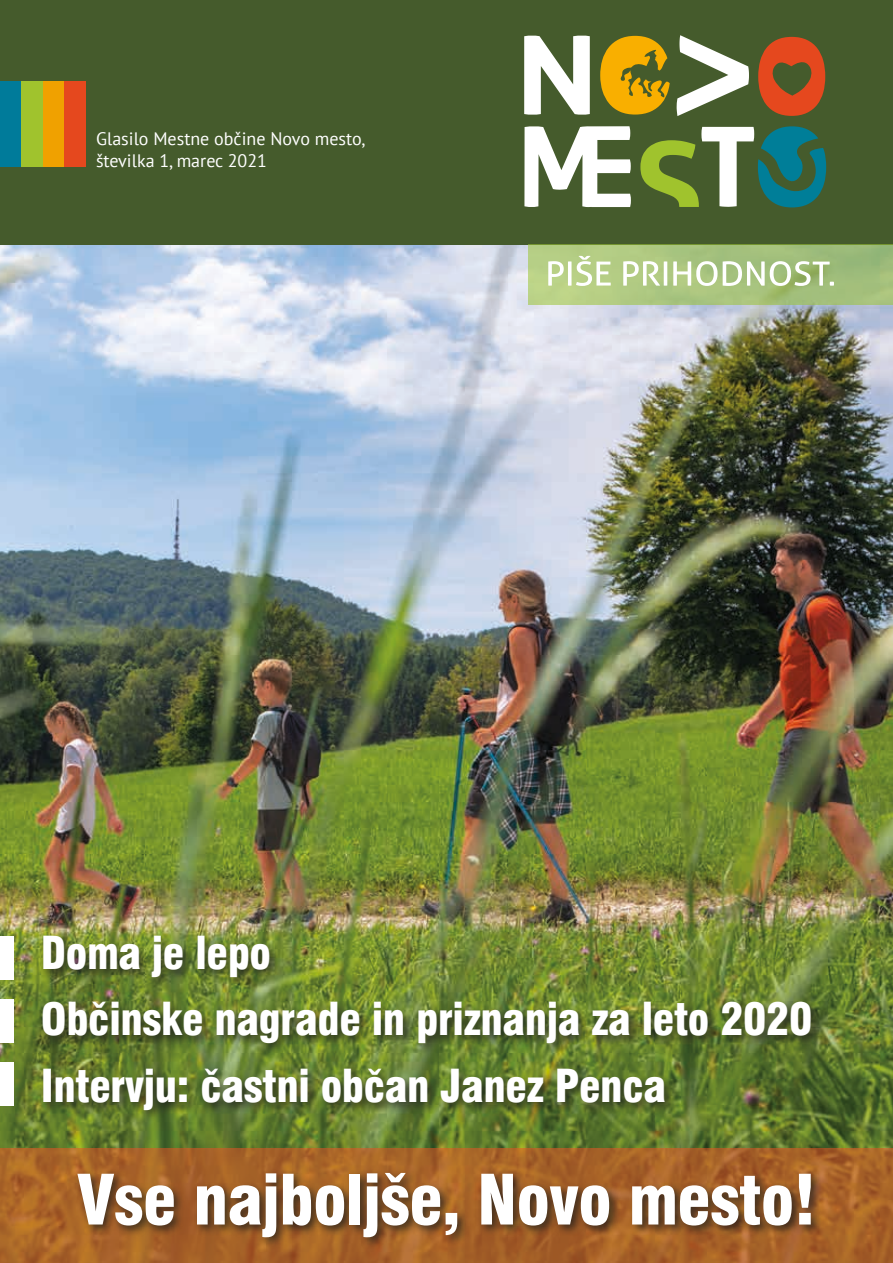
<style>
.page{position:relative;width:893px;height:1263px;background:#fff}
.page>*{position:absolute;margin:0;border:0;box-sizing:border-box;transform-origin:0 0}
.t1{font:900 condensed 67.5px "Swiss 721 BT";letter-spacing:-.01em;color:#fff}
.t2{font:900 condensed 43.5px/66.3px "Swiss 721 BT";letter-spacing:-.01em;color:#fff}
.t3{font:18px/21.6px "PT Sans";color:#fff}
</style>
<div class="page">
<img style="left:0;top:244px;width:893px;height:904px">
<div style="left:0;top:0;width:893px;height:244px;background:#455b2c"></div>
<div style="left:0;top:82px;width:22px;height:85px;background:#007b9a"></div>
<div style="left:22px;top:82px;width:21px;height:85px;background:#a0c32d"></div>
<div style="left:43px;top:82px;width:21px;height:85px;background:#f0a100"></div>
<div style="left:64px;top:82px;width:21px;height:85px;background:#e5481e"></div>
<svg style="left:600px;top:36px;width:70px;height:79px"></svg>
<svg style="left:524px;top:35px;width:66px;height:80px"></svg>
<svg style="left:677px;top:35px;width:72px;height:81px"></svg>
<svg style="left:640px;top:126px;width:186px;height:81px"></svg>
<svg style="left:524px;top:126px;width:107px;height:81px"></svg>
<svg style="left:758px;top:37px;width:67px;height:79px"></svg>
<svg style="left:528px;top:244px;width:365px;height:61px;fill:#a8c37e"></svg>
<svg style="left:548px;top:256px;width:63px;height:30px"></svg>
<svg style="left:623px;top:261px;width:44px;height:25px"></svg>
<svg style="left:673px;top:261px;width:161px;height:25px"></svg>
<div style="left:0;top:936px;width:13px;height:44px;background:#fff"></div>
<div style="left:0;top:999px;width:13px;height:44px;background:#fff"></div>
<div style="left:0;top:1062px;width:13px;height:43px;background:#fff"></div>
<div style="left:39px;top:932px;width:784px;height:190px;background:#1d1d1b;opacity:.75"></div>
<svg style="left:0;top:1148px;width:893px;height:115px;fill:#a86428"></svg>
<div style="left:74px;top:1169px;width:749px;height:80px;background:#1d1d1b;opacity:.75"></div>
<p class="t3" style="left:96px;top:128px;width:271px">Glasilo Mestne občine Novo mesto, številka 1, marec 2021</p>
<p class="t2" style="left:41px;top:920px;width:773px">Doma je lepo<br>Občinske nagrade in priznanja za leto 2020<br>Intervju: častni občan Janez Penca</p>
<h1 class="t1" style="left:77px;top:1159px;width:741px">Vse najboljše, Novo mesto!</h1>
</div>
